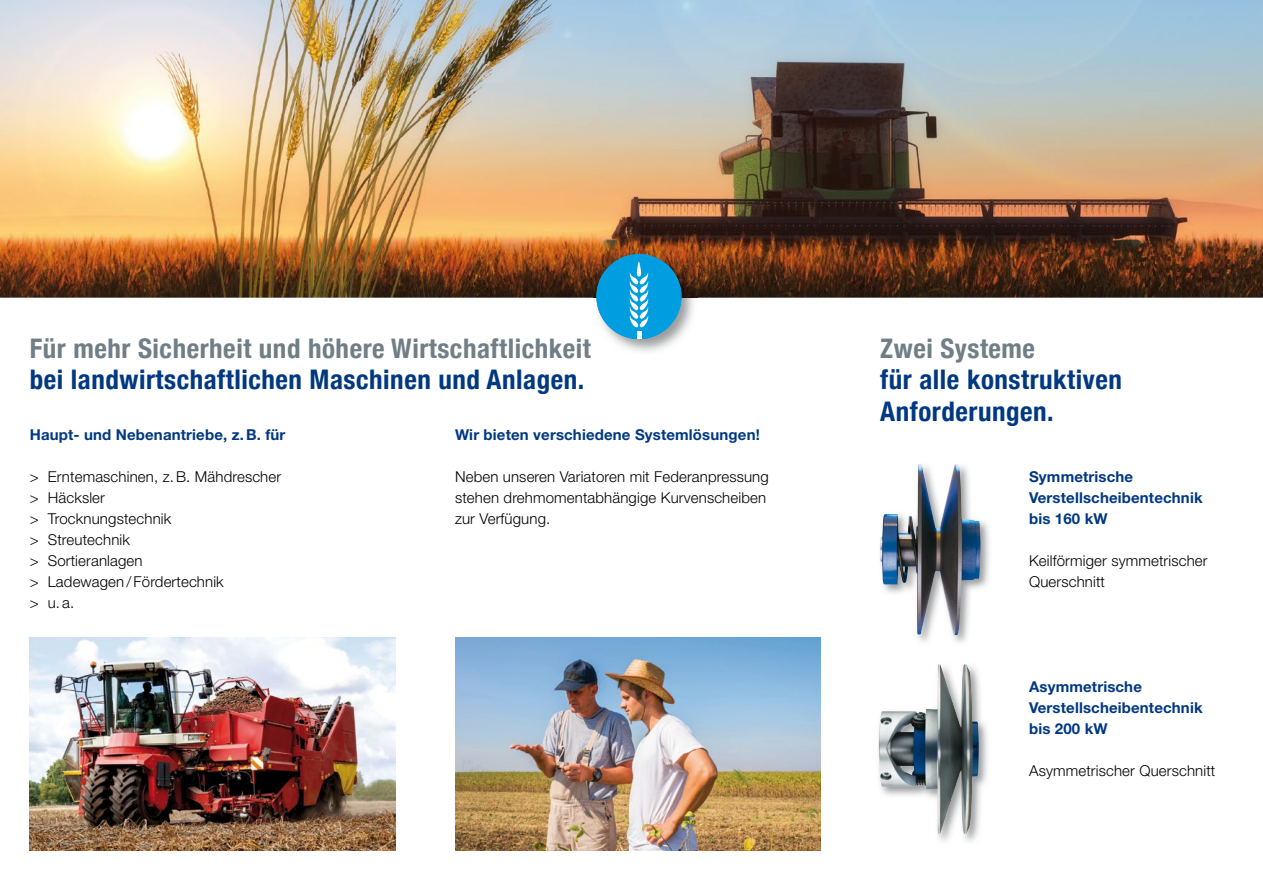
<style>
.page{position:relative;width:1263px;height:893px;background:#fff}
.page>*{position:absolute;margin:0;border:0;box-sizing:border-box;transform-origin:0 0}
.t1{font:700 condensed 27px/31.5px "Helvetica Neue";letter-spacing:.02em;color:#003882}
.t2{font:700 condensed 27px "Helvetica Neue";letter-spacing:.02em;color:#707e87}
.t3{font:300 15px/21px "Helvetica Neue";letter-spacing:.01em;color:#000}
.t4{font:700 15px/21px "Helvetica Neue";letter-spacing:.01em;color:#003882}
</style>
<div class="page">
<img style="left:878px;top:683px;width:110px;height:159px">
<img style="left:879px;top:664px;width:100px;height:170px">
<img style="left:917px;top:521px;width:73px;height:122px">
<img style="left:880px;top:464px;width:102px;height:171px">
<img style="left:0;top:0;width:1263px;height:298px">
<img style="left:455px;top:638px;width:366px;height:212px">
<img style="left:30px;top:638px;width:365px;height:212px">
<img style="left:593px;top:251px;width:104px;height:101px">
<svg style="left:596px;top:254px;width:85px;height:85px;background:#36a0cb"></svg>
<h1 class="t2" style="left:30px;top:326px;width:563px">Für mehr Sicherheit und höhere Wirtschaftlichkeit</h1>
<h1 class="t1" style="left:30px;top:362px;width:556px">bei landwirtschaftlichen Maschinen und Anlagen.</h1>
<p class="t4" style="left:30px;top:424px;width:257px">Haupt- und Nebenantriebe, z. B. für</p>
<p class="t3" style="left:30px;top:466px;width:253px">&gt; Erntemaschinen, z. B. Mähdrescher &gt; Häcksler<br>&gt; Trocknungstechnik<br>&gt; Streutechnik<br>&gt; Sortieranlagen<br>&gt; Ladewagen / Fördertechnik<br>&gt; u. a.</p>
<p class="t4" style="left:455px;top:424px;width:306px">Wir bieten verschiedene Systemlösungen!</p>
<p class="t3" style="left:455px;top:466px;width:315px">Neben unseren Variatoren mit Federanpressung stehen drehmomentabhängige Kurvenscheiben zur Verfügung.</p>
<h1 class="t2" style="left:880px;top:326px;width:156px">Zwei Systeme</h1>
<h1 class="t1" style="left:880px;top:362px;width:243px">für alle konstruktiven<br>Anforderungen.</h1>
<p class="t4" style="left:1029px;top:465px;width:175px">Symmetrische<br>Verstellscheibentechnik bis 160 kW</p>
<p class="t3" style="left:1029px;top:549px;width:180px">Keilförmiger symmetrischer<br>Querschnitt</p>
<p class="t4" style="left:1029px;top:675px;width:175px">Asymmetrische<br>Verstellscheibentechnik bis 200 kW</p>
<p class="t3" style="left:1029px;top:759px;width:188px">Asymmetrischer Querschnitt</p>
</div>
